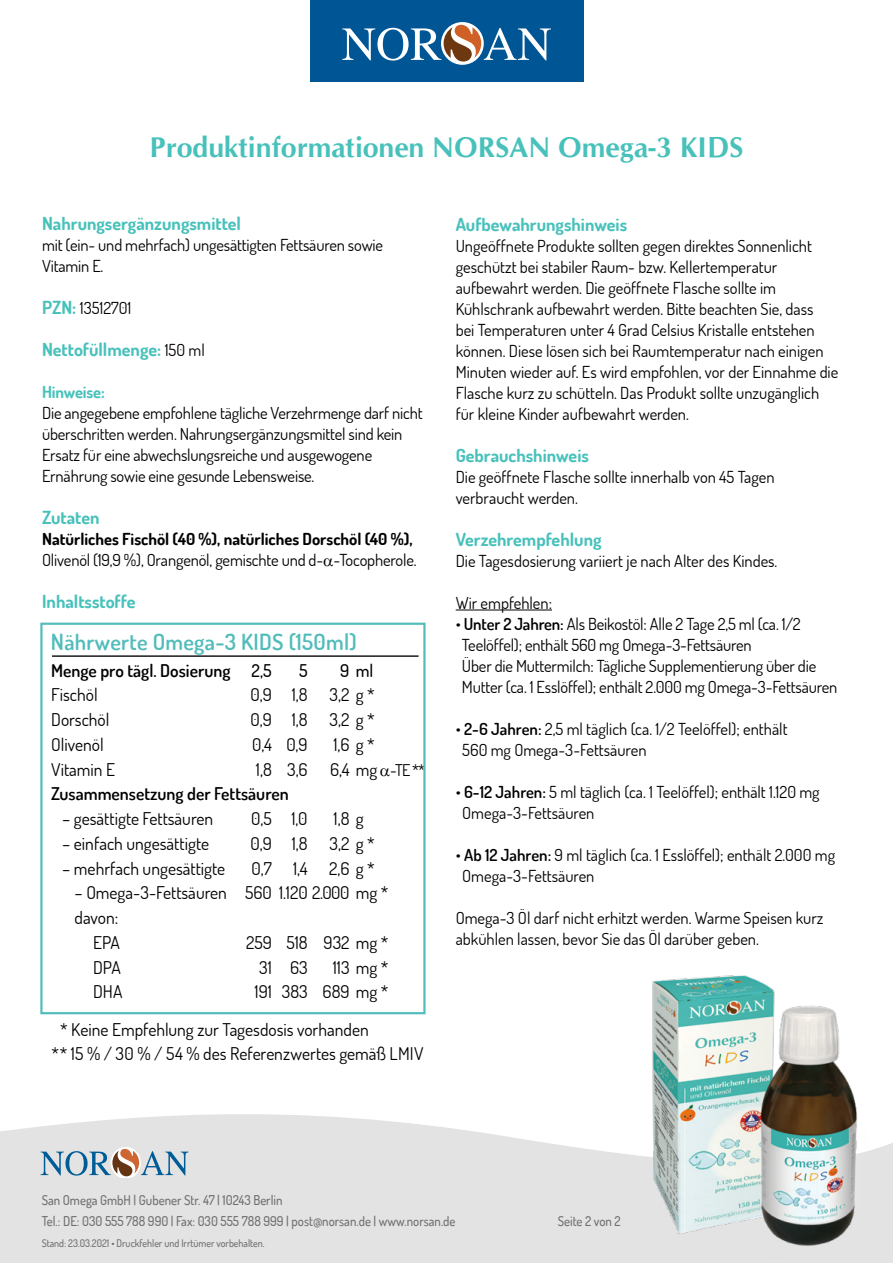
<style>
.page{position:relative;width:893px;height:1263px;background:#fff}
.page>*{position:absolute;margin:0;border:0;box-sizing:border-box;transform-origin:0 0}
.t1{font:700 28.5px "CG Omega";color:#48c1bb}
.t2{font:600 22.35px "Dosis";letter-spacing:.015em;color:#51bcba}
.t3{font:700 18px "Dosis";color:#48c1bb}
.t4{font:17.55px/24px "Dosis";color:#000}
.t5{font:600 17.55px "Dosis";color:#000}
.t6{font:500 17.55px "Dosis";color:#000}
.t7{font:16.5px/21px "Dosis";color:#000}
.t8{font:700 16.5px "Dosis";color:#000}
.t9{font:700 16.5px "Dosis";letter-spacing:-.01em;color:#48c1bb}
.t10{font:500 13.5px/21px "Dosis";color:#706f6f;scale:.95 1}
.t11{font:500 10.5px "Dosis";color:#706f6f;scale:.95 1}
.s1{font-weight:700;font-size:18px;color:#48c1bb}
.s2{font-weight:400;font-size:16.5px;color:#000}
.s3{font-weight:500}
.s4{font-size:16.2px}
.s5{font-weight:600}
</style>
<div class="page">
<svg style="left:0;top:1114px;width:893px;height:149px;background:#e5e5e5"></svg>
<div style="left:310px;top:0;width:273px;height:81px;background:#005694"></div>
<svg style="left:441px;top:22px;width:43px;height:43px"></svg>
<svg style="left:342px;top:25px;width:209px;height:37px"></svg>
<hr style="left:456px;top:610px;width:96px;height:1px;background:#000">
<img style="left:644px;top:975px;width:230px;height:283px">
<svg style="left:41px;top:1147px;width:148px;height:30px;background:#b1bcc3"></svg>
<div style="left:40px;top:623px;width:385px;height:391px;border:2px solid #51bcba"></div>
<hr style="left:52px;top:655px;width:367px;height:2px;background:#000">
<h1 class="t1" style="left:150px;top:129px;width:595px">Produktinformationen NORSAN Omega-3 KIDS</h1>
<p class="t3" style="left:42px;top:212px;width:200px">Nahrungsergänzungsmittel</p>
<p class="t7" style="left:42px;top:234px;width:342px">mit (ein- und mehrfach) ungesättigten Fettsäuren sowie<br>Vitamin E.</p>
<p class="t7" style="left:42px;top:297px;width:91px"><span class="s1">PZN:</span> 13512701</p>
<p class="t3" style="left:42px;top:338px;width:164px">Nettofüllmenge: <span class="s2">150 ml</span></p>
<p class="t9" style="left:42px;top:382px;width:64px">Hinweise:</p>
<p class="t7" style="left:42px;top:402px;width:382px">Die angegebene empfohlene tägliche Verzehrmenge darf nicht überschritten werden. Nahrungsergänzungsmittel sind kein Ersatz für eine abwechslungsreiche und ausgewogene Ernährung sowie eine gesunde Lebensweise.</p>
<p class="t3" style="left:42px;top:506px;width:59px">Zutaten</p>
<p class="t8" style="left:42px;top:529px;width:372px">Natürliches Fischöl (40 %), natürliches Dorschöl (40 %),</p>
<p class="t7" style="left:42px;top:549px;width:376px">Olivenöl (19,9 %), Orangenöl, gemischte und d- -Tocopherole.</p>
<p class="t3" style="left:42px;top:590px;width:95px">Inhaltsstoffe</p>
<h2 class="t2" style="left:51px;top:627px;width:307px">Nährwerte Omega-3 KIDS (150ml)</h2>
<p class="t5" style="left:51px;top:659px;width:222px">Menge pro tägl. Dosierung <span class="s3">2,5</span></p>
<p class="t6" style="left:299px;top:659px;width:10px">5</p>
<p class="t6" style="left:340px;top:659px;width:35px">9 ml</p>
<p class="t4" style="left:51px;top:682px;width:48px">Fischöl</p>
<p class="t4" style="left:251px;top:682px;width:59px">0,9 1,8</p>
<p class="t4" style="left:330px;top:682px;width:47px">3,2 g *</p>
<p class="t4" style="left:51px;top:707px;width:60px">Dorschöl</p>
<p class="t4" style="left:251px;top:707px;width:59px">0,9 1,8</p>
<p class="t4" style="left:330px;top:707px;width:47px">3,2 g *</p>
<p class="t4" style="left:51px;top:732px;width:54px">Olivenöl</p>
<p class="t4" style="left:252px;top:732px;width:57px">0,4 0,9</p>
<p class="t4" style="left:334px;top:732px;width:43px">1,6 g *</p>
<p class="t4" style="left:51px;top:757px;width:65px">Vitamin E</p>
<p class="t4" style="left:256px;top:757px;width:53px">1,8 3,6</p>
<p class="t4" style="left:330px;top:757px;width:97px">6,4 mg <span class="s4">-TE **</span></p>
<p class="t5" style="left:51px;top:782px;width:239px">Zusammensetzung der Fettsäuren</p>
<p class="t4" style="left:62px;top:806px;width:153px">– gesättigte Fettsäuren</p>
<p class="t4" style="left:251px;top:806px;width:58px">0,5 1,0</p>
<p class="t4" style="left:334px;top:806px;width:32px">1,8 g</p>
<p class="t4" style="left:62px;top:831px;width:148px">– einfach ungesättigte</p>
<p class="t4" style="left:251px;top:831px;width:59px">0,9 1,8</p>
<p class="t4" style="left:330px;top:831px;width:47px">3,2 g *</p>
<p class="t4" style="left:62px;top:856px;width:165px">– mehrfach ungesättigte</p>
<p class="t4" style="left:252px;top:856px;width:125px">0,7 1,4 2,6 g *</p>
<p class="t4" style="left:75px;top:880px;width:315px">– Omega-3-Fettsäuren 560 1.120 2.000 mg *</p>
<p class="t4" style="left:75px;top:905px;width:45px">davon:</p>
<p class="t4" style="left:93px;top:930px;width:28px">EPA</p>
<p class="t4" style="left:246px;top:930px;width:144px">259 518 932 mg *</p>
<p class="t4" style="left:93px;top:955px;width:29px">DPA</p>
<p class="t4" style="left:259px;top:955px;width:50px">31 63</p>
<p class="t4" style="left:333px;top:955px;width:57px">113 mg *</p>
<p class="t4" style="left:93px;top:979px;width:31px">DHA</p>
<p class="t4" style="left:255px;top:979px;width:135px">191 383 689 mg *</p>
<p class="t4" style="left:51px;top:1017px;width:373px;text-indent:9px">* Keine Empfehlung zur Tagesdosis vorhanden<br>** 15 % / 30 % / 54 % des Referenzwertes gemäß LMIV</p>
<p class="t3" style="left:456px;top:213px;width:173px">Aufbewahrungshinweis</p>
<p class="t7" style="left:456px;top:235px;width:384px">Ungeöffnete Produkte sollten gegen direktes Sonnenlicht geschützt bei stabiler Raum- bzw. Kellertemperatur aufbewahrt werden. Die geöffnete Flasche sollte im Kühlschrank aufbewahrt werden. Bitte beachten Sie, dass<br>bei Temperaturen unter 4 Grad Celsius Kristalle entstehen können. Diese lösen sich bei Raumtemperatur nach einigen Minuten wieder auf. Es wird empfohlen, vor der Einnahme die Flasche kurz zu schütteln. Das Produkt sollte unzugänglich für kleine Kinder aufbewahrt werden.</p>
<p class="t3" style="left:456px;top:444px;width:135px">Gebrauchshinweis</p>
<p class="t7" style="left:456px;top:466px;width:320px">Die geöffnete Flasche sollte innerhalb von 45 Tagen verbraucht werden.</p>
<p class="t3" style="left:456px;top:528px;width:147px">Verzehrempfehlung</p>
<p class="t7" style="left:456px;top:550px;width:323px">Die Tagesdosierung variiert je nach Alter des Kindes.</p>
<p class="t7" style="left:456px;top:592px;width:98px">Wir empfehlen:</p>
<p class="t7" style="left:462px;top:613px;width:377px;text-indent:-6px">• <span class="s5">Unter 2 Jahren:</span> Als Beikostöl: Alle 2 Tage 2,5 ml (ca. 1/2<br>Teelöffel); enthält 560 mg Omega-3-Fettsäuren<br>Über die Muttermilch: Tägliche Supplementierung über die Mutter (ca. 1 Esslöffel); enthält 2.000 mg Omega-3-Fettsäuren</p>
<p class="t7" style="left:462px;top:718px;width:327px;text-indent:-7px">• <span class="s5">2-6 Jahren:</span> 2,5 ml täglich (ca. 1/2 Teelöffel); enthält<br>560 mg Omega-3-Fettsäuren</p>
<p class="t7" style="left:462px;top:781px;width:359px;text-indent:-7px">• <span class="s5">6-12 Jahren:</span> 5 ml täglich (ca. 1 Teelöffel); enthält 1.120 mg<br>Omega-3-Fettsäuren</p>
<p class="t7" style="left:462px;top:844px;width:374px;text-indent:-7px">• <span class="s5">Ab 12 Jahren:</span> 9 ml täglich (ca. 1 Esslöffel); enthält 2.000 mg<br>Omega-3-Fettsäuren</p>
<p class="t7" style="left:456px;top:907px;width:369px">Omega-3 Öl darf nicht erhitzt werden. Warme Speisen kurz abkühlen lassen, bevor Sie das Öl darüber geben.</p>
<p class="t10" style="left:42px;top:1189px;width:437px">San Omega GmbH | Gubener Str. 47 | 10243 Berlin<br>Tel.: DE: 030 555 788 990 | Fax: 030 555 788 999 | post@norsan.de | www.norsan.de</p>
<p class="t11" style="left:42px;top:1236px;width:236px">Stand: 23.03.2021 • Druckfehler und Irrtümer vorbehalten.</p>
<p class="t10" style="left:558px;top:1210px;width:68px">Seite 2 von 2</p>
</div>
